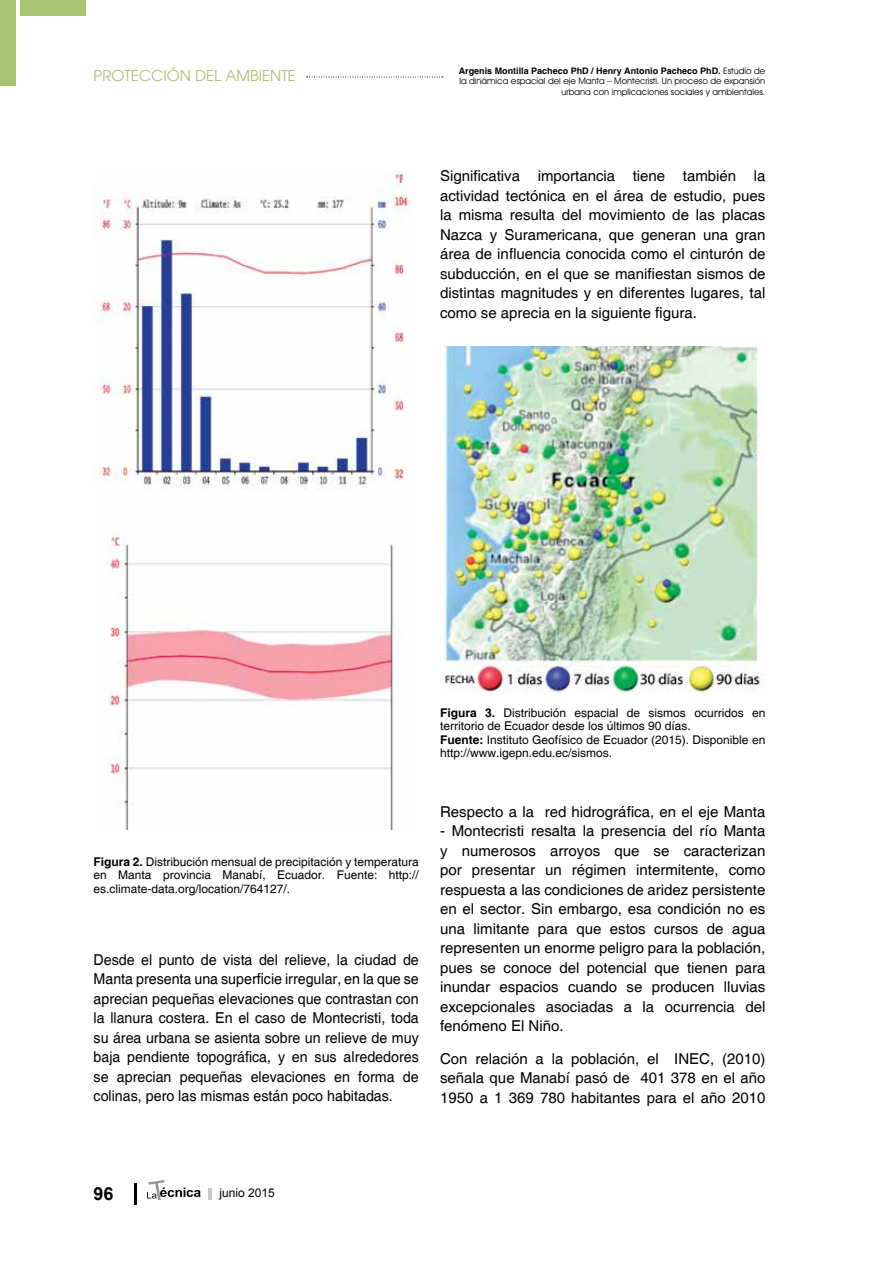
<style>
.page{position:relative;width:893px;height:1263px;background:#fff}
.page>*{position:absolute;margin:0;border:0;box-sizing:border-box;transform-origin:0 0}
.t1{font:700 18px "Arial";color:#000}
.t2{font:15px/19.5px "Helvetica";color:#000;text-align:justify}
.t3{font:15px/19.5px "Helvetica";color:#000;text-align:justify;scale:.95 1}
.t4{font:15px "Avant Garde";color:#a8c371}
.t5{font:12px/13.5px "Helvetica";color:#000}
.t6{font:12px "Arial";color:#000}
.t7{font:700 9px "Helvetica";color:#000}
.t8{font:8.85px/10.5px "Avant Garde IT Cby BT";color:#000;text-align:right}
.s1{font-family:"Avant Garde IT Cby BT";font-weight:400;font-size:8.85px}
.s2{font-weight:700}
</style>
<div class="page">
<svg style="left:147px;top:1180px;width:54px;height:20px"></svg>
<hr style="left:134px;top:1183px;width:3px;height:22px;background:#000">
<hr style="left:208px;top:1188px;width:4px;height:12px;background:#c7c8ca">
<img style="left:99px;top:170px;width:313px;height:659px">
<img style="left:440px;top:347px;width:325px;height:345px">
<svg style="left:307px;top:77px;width:136px;height:1px"></svg>
<div style="left:0;top:0;width:16px;height:85px;background:#a8c371"></div>
<div style="left:20px;top:0;width:65px;height:16px;background:#a8c371"></div>
<p class="t4" style="left:94px;top:67px;width:204px">PROTECCIÓN DEL AMBIENTE</p>
<p class="t7" style="left:459px;top:65px;width:308px">Argenis Montilla Pacheco PhD / Henry Antonio Pacheco PhD. <span class="s1">Estudio de</span></p>
<p class="t8" style="left:459px;top:76px;width:307px">la dinámica espacial del eje Manta – Montecristi. Un proceso de expansión urbana con implicaciones sociales y ambientales.</p>
<p class="t2" style="left:440px;top:167px;width:327px">Significativa importancia tiene también la actividad tectónica en el área de estudio, pues la misma resulta del movimiento de las placas Nazca y Suramericana, que generan una gran área de influencia conocida como el cinturón de subducción, en el que se manifiestan sismos de distintas magnitudes y en diferentes lugares, tal como se aprecia en la siguiente figura.</p>
<p class="t5" style="left:94px;top:855px;width:327px;text-align:justify"><span class="s2">Figura 2.</span> Distribución mensual de precipitación y temperatura en Manta provincia Manabí, Ecuador. Fuente: http:// es.climate-data.org/location/764127/.</p>
<p class="t3" style="left:94px;top:950px;width:344px">Desde el punto de vista del relieve, la ciudad de Manta presenta una superficie irregular, en la que se aprecian pequeñas elevaciones que contrastan con la llanura costera. En el caso de Montecristi, toda su área urbana se asienta sobre un relieve de muy baja pendiente topográfica, y en sus alrededores se aprecian pequeñas elevaciones en forma de colinas, pero las mismas están poco habitadas.</p>
<p class="t5" style="left:440px;top:706px;width:327px"><span class="s2">Figura 3.</span> Distribución espacial de sismos ocurridos en territorio de Ecuador desde los últimos 90 días.<br><span class="s2">Fuente:</span> Instituto Geofísico de Ecuador (2015). Disponible en http://www.igepn.edu.ec/sismos.</p>
<p class="t2" style="left:440px;top:802px;width:327px">Respecto a la red hidrográfica, en el eje Manta</p>
<p class="t2" style="left:440px;top:822px;width:327px">- Montecristi resalta la presencia del río Manta y numerosos arroyos que se caracterizan por presentar un régimen intermitente, como respuesta a las condiciones de aridez persistente en el sector. Sin embargo, esa condición no es una limitante para que estos cursos de agua representen un enorme peligro para la población, pues se conoce del potencial que tienen para inundar espacios cuando se producen lluvias excepcionales asociadas a la ocurrencia del fenómeno El Niño.</p>
<p class="t2" style="left:440px;top:1049px;width:327px">Con relación a la población, el INEC, (2010) señala que Manabí pasó de 401 378 en el año 1950 a 1 369 780 habitantes para el año 2010</p>
<p class="t1" style="left:94px;top:1181px;width:22px">96</p>
<p class="t6" style="left:219px;top:1185px;width:57px">junio 2015</p>
</div>
